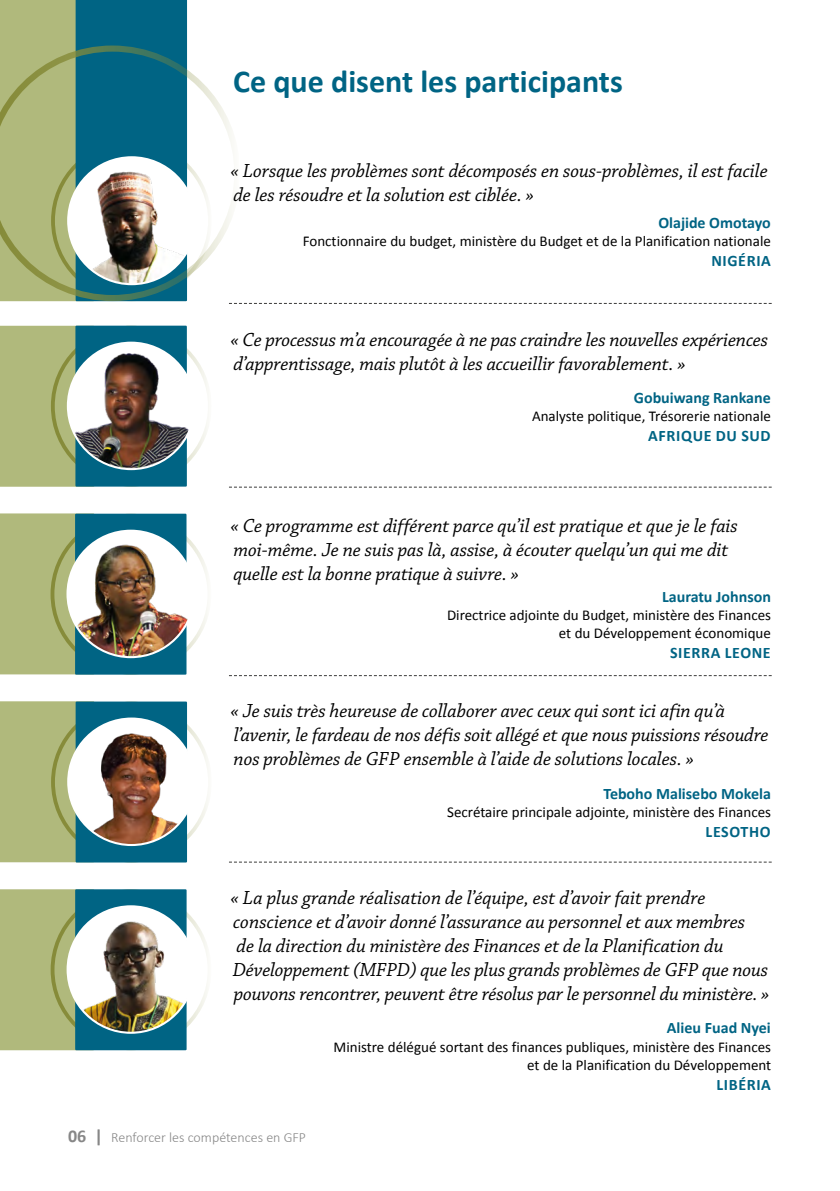
<style>
.page{position:relative;width:840px;height:1191px;background:#fff}
.page>*{position:absolute;margin:0;border:0;box-sizing:border-box;transform-origin:0 0}
.t1{font:700 32px "Calibri";color:#006484}
.t2{font:italic 20px/24px "Chaparral Pro";letter-spacing:-.005em;color:#000}
.t3{font:700 16px "Calibri";color:#006484}
.t4{font:700 16px "Calibri";letter-spacing:.04em;color:#006484}
.t5{font:15px/18px "Calibri";color:#000;text-align:right}
.t6{font:300 14px "Calibri";color:#878787}
.s1{font-weight:700;font-size:18px}
</style>
<div class="page">
<svg style="left:0;top:0;width:187px;height:46px;background:#478680"></svg>
<div style="left:0;top:889px;width:75px;height:161px;background:#b0b97c"></div>
<div style="left:75px;top:889px;width:111px;height:161px;background:#006484"></div>
<img style="left:68px;top:906px;width:126px;height:126px">
<div style="left:0;top:513px;width:75px;height:161px;background:#b0b97c"></div>
<div style="left:75px;top:513px;width:111px;height:161px;background:#006484"></div>
<div style="left:67px;top:531px;width:127px;height:126px;background:#fff;border-radius:50%"></div>
<img style="left:72px;top:539px;width:122px;height:118px">
<div style="left:0;top:701px;width:76px;height:161px;background:#b0b97c"></div>
<div style="left:76px;top:701px;width:111px;height:161px;background:#006484"></div>
<img style="left:71px;top:718px;width:123px;height:127px">
<svg style="left:229px;top:303px;width:542px;height:1px"></svg>
<div style="left:0;top:326px;width:94px;height:161px;background:#b0b97c"></div>
<div style="left:75px;top:326px;width:112px;height:160px;background:#006484"></div>
<img style="left:68px;top:343px;width:126px;height:126px;border-radius:63px">
<svg style="left:229px;top:486px;width:542px;height:1px"></svg>
<svg style="left:229px;top:861px;width:542px;height:1px"></svg>
<svg style="left:0;top:46px;width:232px;height:255px"></svg>
<svg style="left:229px;top:675px;width:542px;height:1px"></svg>
<h1 class="t1" style="left:233px;top:61px;width:391px">Ce que disent les participants</h1>
<p class="t2" style="left:230px;top:159px;width:538px">« Lorsque les problèmes sont décomposés en sous-problèmes, il est facile de les résoudre et la solution est ciblée. »</p>
<p class="t3" style="left:658px;top:213px;width:114px">Olajide Omotayo</p>
<p class="t5" style="left:302px;top:232px;width:469px">Fonctionnaire du budget, ministère du Budget et de la Planification nationale</p>
<p class="t4" style="left:711px;top:251px;width:61px">NIGÉRIA</p>
<p class="t2" style="left:230px;top:328px;width:538px">« Ce processus m’a encouragée à ne pas craindre les nouvelles expériences d’apprentissage, mais plutôt à les accueillir favorablement. »</p>
<p class="t3" style="left:633px;top:387px;width:138px">Gobuiwang Rankane</p>
<p class="t5" style="left:531px;top:407px;width:240px">Analyste politique, Trésorerie nationale</p>
<p class="t4" style="left:648px;top:425px;width:124px">AFRIQUE DU SUD</p>
<p class="t2" style="left:230px;top:514px;width:508px">« Ce programme est différent parce qu’il est pratique et que je le fais moi-même. Je ne suis pas là, assise, à écouter quelqu’un qui me dit quelle est la bonne pratique à suivre. »</p>
<p class="t3" style="left:661px;top:586px;width:110px">Lauratu Johnson</p>
<p class="t5" style="left:447px;top:606px;width:325px">Directrice adjointe du Budget, ministère des Finances et du Développement économique</p>
<p class="t4" style="left:669px;top:642px;width:102px">SIERRA LEONE</p>
<p class="t2" style="left:230px;top:700px;width:539px">« Je suis très heureuse de collaborer avec ceux qui sont ici afin qu’à l’avenir, le fardeau de nos défis soit allégé et que nous puissions résoudre nos problèmes de GFP ensemble à l’aide de solutions locales. »</p>
<p class="t3" style="left:603px;top:783px;width:169px">Teboho Malisebo Mokela</p>
<p class="t5" style="left:447px;top:802px;width:325px">Secrétaire principale adjointe, ministère des Finances</p>
<p class="t4" style="left:705px;top:821px;width:67px">LESOTHO</p>
<p class="t2" style="left:230px;top:886px;width:540px">« La plus grande réalisation de l’équipe, est d’avoir fait prendre conscience et d’avoir donné l’assurance au personnel et aux membres<br>de la direction du ministère des Finances et de la Planification du Développement (MFPD) que les plus grands problèmes de GFP que nous pouvons rencontrer, peuvent être résolus par le personnel du ministère. »</p>
<p class="t3" style="left:666px;top:1018px;width:105px">Alieu Fuad Nyei</p>
<p class="t5" style="left:333px;top:1037px;width:439px">Ministre délégué sortant des finances publiques, ministère des Finances et de la Planification du Développement</p>
<p class="t4" style="left:716px;top:1074px;width:56px">LIBÉRIA</p>
<p class="t6" style="left:68px;top:1128px;width:239px"><span class="s1">06 |</span> Renforcer les compétences en GFP</p>
</div>
